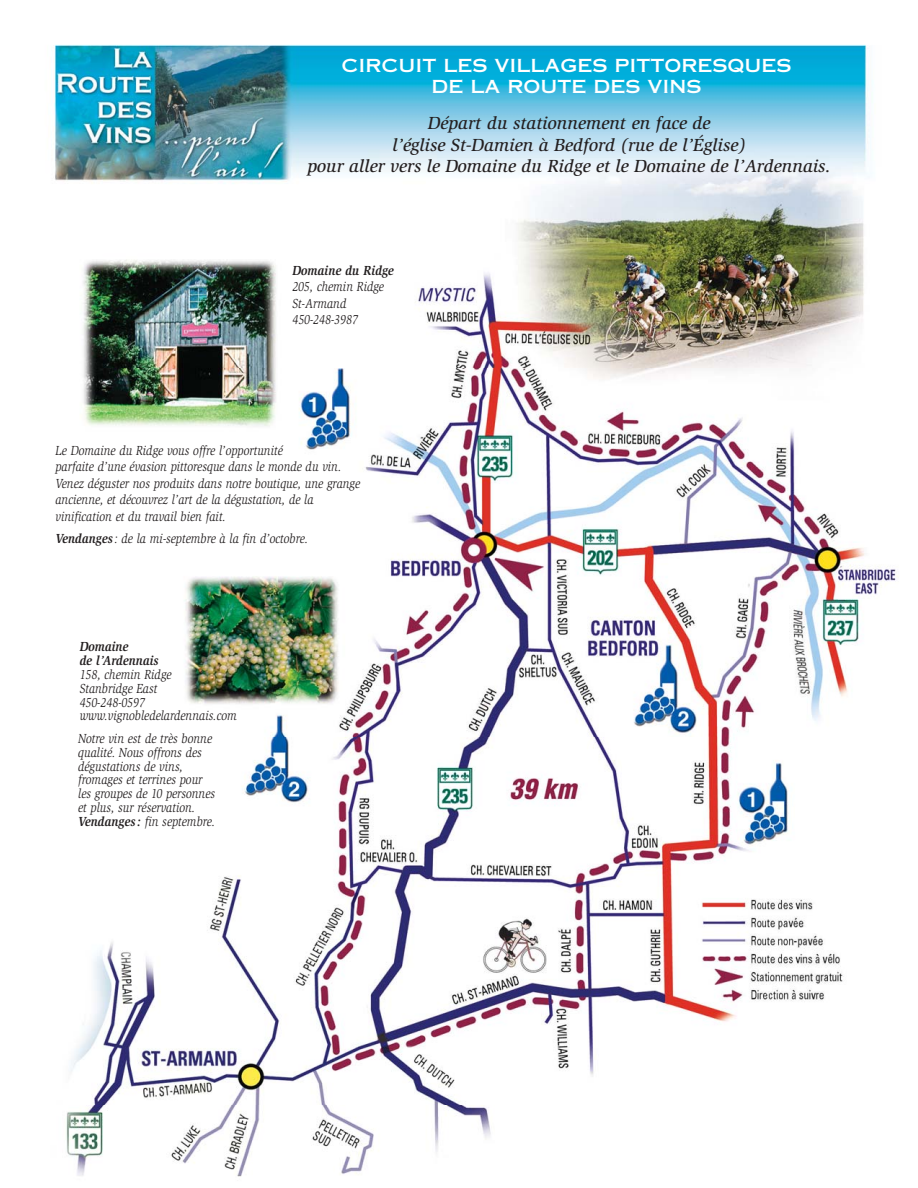
<style>
.page{position:relative;width:918px;height:1188px;background:#fff}
.page>*{position:absolute;margin:0;border:0;box-sizing:border-box;transform-origin:0 0}
.t1{font:italic 500 18px/21.6px "Slimbach";color:#231f20;text-align:center}
.t2{font:18px/21.6px "Copperplate Thirty One AB";color:#fff;text-align:center}
.t3{font:italic 13.5px/16.5px "Slimbach";color:#231f20;scale:.85 1}
.t4{font:italic 700 13.5px/14.5px "Slimbach";color:#231f20;scale:.9 1}
.s1{font-weight:700}
</style>
<div class="page">
<img style="left:54px;top:44px;width:844px;height:1133px">
<h1 class="t2" style="left:341px;top:55px;width:451px">CIRCUIT LES VILLAGES PITTORESQUES<br>DE LA ROUTE DES VINS</h1>
<h1 class="t1" style="left:307px;top:114px;width:525px">Départ du stationnement en face de<br>l’église St-Damien à Bedford (rue de l’Église)<br>pour aller vers le Domaine du Ridge et le Domaine de l’Ardennais.</h1>
<p class="t4" style="left:293px;top:264px;width:114px">Domaine du Ridge</p>
<p class="t3" style="left:293px;top:280px;width:109px">205, chemin Ridge<br>St-Armand<br>450-248-3987</p>
<p class="t3" style="left:55px;top:443px;width:360px">Le Domaine du Ridge vous offre l’opportunité<br>parfaite d’une évasion pittoresque dans le monde du vin.<br>Venez déguster nos produits dans notre boutique, une grange ancienne, et découvrez l’art de la dégustation, de la vinification et du travail bien fait.</p>
<p class="t3" style="left:56px;top:532px;width:299px"><span class="s1">Vendanges</span> : de la mi-septembre à la fin d’octobre.</p>
<p class="t4" style="left:80px;top:640px;width:89px">Domaine<br>de l’Ardennais</p>
<p class="t3" style="left:80px;top:669px;width:186px;line-height:13.8px">158, chemin Ridge<br>Stanbridge East<br>450-248-0597 www.vignobledelardennais.com</p>
<p class="t3" style="left:78px;top:732px;width:163px;line-height:14px">Notre vin est de très bonne qualité. Nous offrons des dégustations de vins, fromages et terrines pour les groupes de 10 personnes et plus, sur réservation.<br><span class="s1">Vendanges:</span> fin septembre.</p>
</div>
